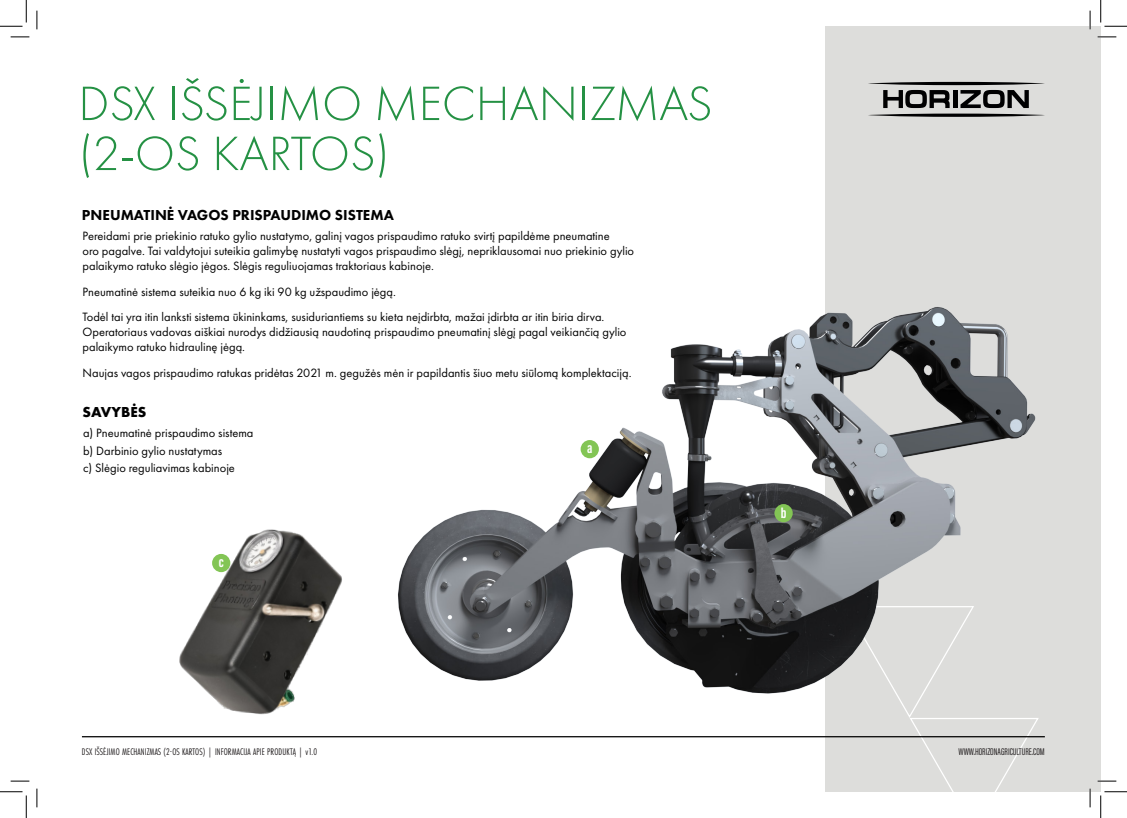
<style>
.page{position:relative;width:1127px;height:818px;background:#fff}
.page>*{position:absolute;margin:0;border:0;box-sizing:border-box;transform-origin:0 0}
.t1{font:300 50px "Futura PT";color:#259144}
.t2{font:800 15px "Futura PT";color:#000}
.t3{font:700 15px "Futura PT";color:#000}
.t4{font:15px "Acumin Variable Concept";color:#fff}
.t5{font:12.5px/15px "Futura PT";color:#000}
.t6{font:10px "Futura PT Cond";letter-spacing:.01em;color:#231f20}
.t7{font:10px "Acumin Variable Concept";color:#231f20}
</style>
<div class="page">
<div style="left:824px;top:26px;width:276px;height:766px;background:#dddddb"></div>
<hr style="left:82px;top:736px;width:962px;height:1px;background:#000">
<img style="left:270px;top:265px;width:775px;height:496px">
<img style="left:179px;top:521px;width:172px;height:202px">
<div style="left:212px;top:554px;width:18px;height:18px;background:#83c555;border-radius:50%"></div>
<div style="left:580px;top:440px;width:18px;height:18px;background:#83c555;border-radius:50%"></div>
<div style="left:774px;top:504px;width:18px;height:18px;background:#83c555;border-radius:50%"></div>
<svg style="left:883px;top:90px;width:66px;height:18px"></svg>
<hr style="left:953px;top:90px;width:4px;height:18px;background:#000001">
<svg style="left:960px;top:90px;width:68px;height:18px"></svg>
<hr style="left:867px;top:82px;width:177px;height:3px;background:#000001;border-radius:50%">
<hr style="left:867px;top:114px;width:177px;height:3px;background:#000001;border-radius:50%">
<svg style="left:11px;top:36px;width:18px;height:2px"></svg>
<svg style="left:1097px;top:36px;width:18px;height:2px"></svg>
<svg style="left:11px;top:780px;width:18px;height:2px"></svg>
<svg style="left:1097px;top:780px;width:18px;height:2px"></svg>
<svg style="left:36px;top:11px;width:2px;height:18px"></svg>
<svg style="left:36px;top:788px;width:2px;height:19px"></svg>
<svg style="left:1089px;top:11px;width:1px;height:18px"></svg>
<svg style="left:1089px;top:788px;width:1px;height:19px"></svg>
<svg style="left:0;top:0;width:27px;height:27px"></svg>
<svg style="left:0;top:791px;width:27px;height:27px"></svg>
<svg style="left:1100px;top:0;width:26px;height:27px"></svg>
<svg style="left:1100px;top:791px;width:26px;height:27px"></svg>
<p class="t1" style="left:78px;top:75px;width:635px">DSX IŠSĖJIMO MECHANIZMAS</p>
<p class="t1" style="left:78px;top:125px;width:313px">(2-OS KARTOS)</p>
<p class="t2" style="left:82px;top:205px;width:313px">PNEUMATINĖ VAGOS PRISPAUDIMO SISTEMA</p>
<p class="t5" style="left:82px;top:228px;width:528px">Pereidami prie priekinio ratuko gylio nustatymo, galinį vagos prispaudimo ratuko svirtį papildėme pneumatine</p>
<p class="t5" style="left:82px;top:243px;width:553px">oro pagalve. Tai valdytojui suteikia galimybę nustatyti vagos prispaudimo slėgį, nepriklausomai nuo priekinio gylio palaikymo ratuko slėgio jėgos. Slėgis reguliuojamas traktoriaus kabinoje.</p>
<p class="t5" style="left:82px;top:284px;width:315px">Pneumatinė sistema suteikia nuo 6 kg iki 90 kg užspaudimo jėgą.</p>
<p class="t5" style="left:82px;top:309px;width:523px">Todėl tai yra itin lanksti sistema ūkininkams, susiduriantiems su kieta neįdirbta, mažai įdirbta ar itin biria dirva.</p>
<p class="t5" style="left:82px;top:324px;width:545px">Operatoriaus vadovas aiškiai nurodys didžiausią naudotiną prispaudimo pneumatinį slėgį pagal veikiančią gylio palaikymo ratuko hidraulinę jėgą.</p>
<p class="t5" style="left:82px;top:365px;width:550px">Naujas vagos prispaudimo ratukas pridėtas 2021 m. gegužės mėn ir papildantis šiuo metu siūlomą komplektaciją.</p>
<p class="t3" style="left:82px;top:402px;width:65px">SAVYBĖS</p>
<p class="t5" style="left:83px;top:425px;width:172px">a) Pneumatinė prispaudimo sistema</p>
<p class="t5" style="left:83px;top:443px;width:141px">b) Darbinio gylio nustatymas</p>
<p class="t5" style="left:83px;top:460px;width:153px">c) Slėgio reguliavimas kabinoje</p>
<p class="t4" style="left:587px;top:437px;width:7px">a</p>
<p class="t4" style="left:219px;top:551px;width:6px">c</p>
<p class="t4" style="left:780px;top:502px;width:7px">b</p>
<p class="t6" style="left:82px;top:746px;width:236px">DSX IŠSĖJIMO MECHANIZMAS (2-OS KARTOS) | INFORMACIJA APIE PRODUKTĄ | v1.0</p>
<p class="t7" style="left:958px;top:745px;width:88px">WWW.HORIZONAGRICULTURE.COM</p>
</div>
